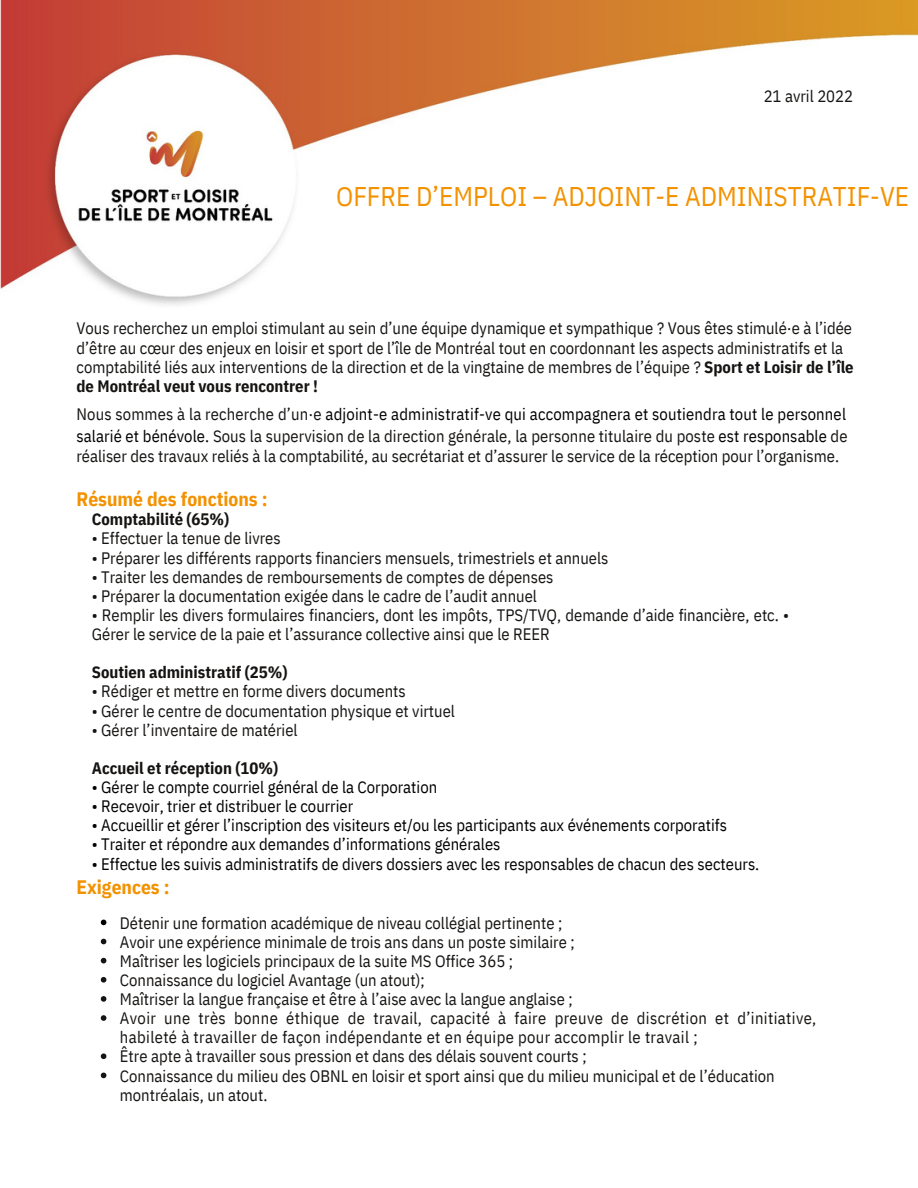
<style>
.page{position:relative;width:918px;height:1188px;background:#fff}
.page>*{position:absolute;margin:0;border:0;box-sizing:border-box;transform-origin:0 0}
.t1{font:27px "IBM Plex Sans Cond";color:#f39200}
.t2{font:700 19.5px "IBM Plex Sans Cond";color:#f39200}
.t3{font:16.5px/19.2px "IBM Plex Sans Cond";color:#161412}
.t4{font:16.5px "IBM Plex Sans Cond";color:#000}
.t5{font:16.5px/19.2px "IBM Plex Sans Cond";letter-spacing:.02em;color:#161412}
.t6{font:700 16.5px "IBM Plex Sans Cond";color:#161412}
.s1{font-weight:700}
.s2{color:#161412}
.s3{color:#000}
</style>
<div class="page">
<img style="left:0;top:0;width:918px;height:305px">
<svg style="left:101px;top:920px;width:5px;height:5px"></svg>
<svg style="left:101px;top:939px;width:5px;height:5px"></svg>
<svg style="left:101px;top:958px;width:5px;height:5px"></svg>
<svg style="left:101px;top:977px;width:5px;height:6px"></svg>
<svg style="left:101px;top:996px;width:5px;height:6px"></svg>
<svg style="left:101px;top:1015px;width:5px;height:6px"></svg>
<svg style="left:101px;top:1053px;width:5px;height:6px"></svg>
<svg style="left:101px;top:1073px;width:5px;height:5px"></svg>
<p class="t3" style="left:764px;top:86px;width:91px">21 avril 2022</p>
<p class="t1" style="left:336px;top:178px;width:574px">OFFRE D’EMPLOI – ADJOINT-E ADMINISTRATIF-VE</p>
<p class="t3" style="left:76px;top:319px;width:779px">Vous recherchez un emploi stimulant au sein d’une équipe dynamique et sympathique ? Vous êtes stimulé·e à l’idée d’être au cœur des enjeux en loisir et sport de l’île de Montréal tout en coordonnant les aspects administratifs et la comptabilité liés aux interventions de la direction et de la vingtaine de membres de l’équipe ? <span class="s1">Sport et Loisir de l’île de Montréal veut vous rencontrer !</span></p>
<p class="t4" style="left:76px;top:403px;width:771px"><span class="s2">Nous sommes à la recherche d’un·e</span> adjoint-e administratif-ve qui accompagnera et soutiendra tout le personnel</p>
<p class="t3" style="left:76px;top:427px;width:773px"><span class="s3">salarié et bénévole.</span> Sous la supervision de la direction générale, la personne titulaire du poste <span class="s3">est responsable</span> de</p>
<p class="t3" style="left:76px;top:446px;width:764px">réaliser des travaux reliés à la comptabilité, au secrétariat et d’assurer le service de la réception pour l’organisme.</p>
<p class="t2" style="left:76px;top:486px;width:193px">Résumé des fonctions :</p>
<p class="t6" style="left:92px;top:508px;width:139px">Comptabilité (65%)</p>
<p class="t3" style="left:92px;top:529px;width:190px">• Effectuer la tenue de livres</p>
<p class="t3" style="left:92px;top:548px;width:518px">• Préparer les différents rapports financiers mensuels, trimestriels et annuels</p>
<p class="t3" style="left:92px;top:567px;width:463px">• Traiter les demandes de remboursements de comptes de dépenses</p>
<p class="t3" style="left:92px;top:586px;width:447px">• Préparer la documentation exigée dans le cadre de l’audit annuel</p>
<p class="t3" style="left:92px;top:605px;width:699px">• Remplir les divers formulaires financiers, dont les impôts, TPS/TVQ, demande d’aide financière, etc. •<br>Gérer le service de la paie et l’assurance collective ainsi que le REER</p>
<p class="t6" style="left:92px;top:661px;width:197px">Soutien administratif (25%)</p>
<p class="t3" style="left:92px;top:682px;width:315px">• Rédiger et mettre en forme divers documents</p>
<p class="t3" style="left:92px;top:701px;width:365px">• Gérer le centre de documentation physique et virtuel</p>
<p class="t3" style="left:92px;top:720px;width:207px">• Gérer l’inventaire de matériel</p>
<p class="t6" style="left:92px;top:757px;width:188px">Accueil et réception (10%)</p>
<p class="t4" style="left:92px;top:776px;width:347px">• Gérer le compte courriel général de la Corporation</p>
<p class="t4" style="left:92px;top:795px;width:263px">• Recevoir, trier et distribuer le courrier</p>
<p class="t4" style="left:92px;top:814px;width:637px">• Accueillir et gérer l’inscription des visiteurs et/ou les participants aux événements corporatifs</p>
<p class="t4" style="left:92px;top:834px;width:410px">• Traiter et répondre aux demandes d’informations générales</p>
<p class="t4" style="left:92px;top:853px;width:669px">• Effectue les suivis administratifs de divers dossiers avec les responsables de chacun des secteurs.</p>
<p class="t2" style="left:76px;top:875px;width:95px">Exigences :</p>
<p class="t3" style="left:120px;top:913px;width:444px">Détenir une formation académique de niveau collégial pertinente ;</p>
<p class="t3" style="left:120px;top:932px;width:456px">Avoir une expérience minimale de trois ans dans un poste similaire ;</p>
<p class="t3" style="left:120px;top:951px;width:395px">Maîtriser les logiciels principaux de la suite MS Office 365 ;</p>
<p class="t3" style="left:120px;top:970px;width:306px">Connaissance du logiciel Avantage (un atout);</p>
<p class="t3" style="left:120px;top:989px;width:454px">Maîtriser la langue française et être à l’aise avec la langue anglaise ;</p>
<p class="t5" style="left:120px;top:1008px;width:698px">Avoir une très bonne éthique de travail, capacité à faire preuve de discrétion et d’initiative, habileté à travailler de façon indépendante et en équipe pour accomplir le travail ;</p>
<p class="t3" style="left:120px;top:1047px;width:468px">Être apte à travailler sous pression et dans des délais souvent courts ;</p>
<p class="t3" style="left:120px;top:1066px;width:656px">Connaissance du milieu des OBNL en loisir et sport ainsi que du milieu municipal et de l’éducation montréalais, un atout.</p>
</div>
